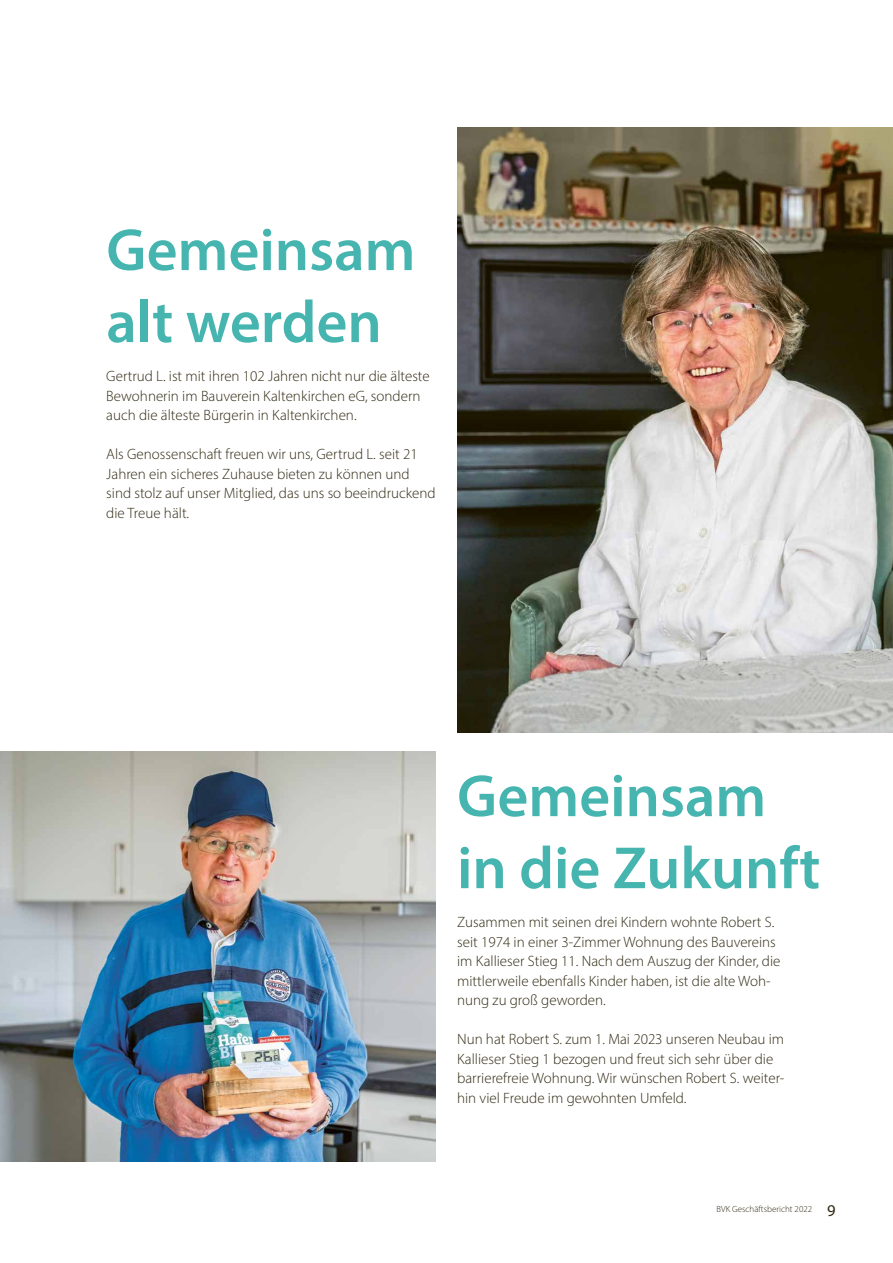
<style>
.page{position:relative;width:893px;height:1263px;background:#fff}
.page>*{position:absolute;margin:0;border:0;box-sizing:border-box;transform-origin:0 0}
.t1{font:600 60px/72px "Myriad Pro";color:#46b4af}
.t2{font:16.5px "Myriad Pro";color:#2f2912}
.t3{font:300 15px/19.5px "Myriad Pro";color:#2f2912}
.t4{font:300 9px "Myriad Pro";color:#2f2912}
</style>
<div class="page">
<img style="left:457px;top:128px;width:436px;height:604px">
<img style="left:0;top:752px;width:436px;height:409px">
<h1 class="t1" style="left:106px;top:212px;width:311px">Gemeinsam alt werden</h1>
<p class="t3" style="left:106px;top:366px;width:325px">Gertrud L. ist mit ihren 102 Jahren nicht nur die älteste<br>Bewohnerin im Bauverein Kaltenkirchen eG, sondern auch die älteste Bürgerin in Kaltenkirchen.</p>
<p class="t3" style="left:106px;top:444px;width:331px">Als Genossenschaft freuen wir uns, Gertrud L. seit 21<br>Jahren ein sicheres Zuhause bieten zu können und sind stolz auf unser Mitglied, das uns so beeindruckend die Treue hält.</p>
<h1 class="t1" style="left:457px;top:758px;width:365px">Gemeinsam in die Zukunft</h1>
<p class="t3" style="left:457px;top:912px;width:325px">Zusammen mit seinen drei Kindern wohnte Robert S. seit 1974 in einer 3-Zimmer Wohnung des Bauvereins im Kallieser Stieg 11. Nach dem Auszug der Kinder, die mittlerweile ebenfalls Kinder haben, ist die alte Woh&shy;nung zu groß geworden.</p>
<p class="t3" style="left:457px;top:1029px;width:329px">Nun hat Robert S. zum 1. Mai 2023 unseren Neubau im Kallieser Stieg 1 bezogen und freut sich sehr über die barrierefreie Wohnung. Wir wünschen Robert S. weiter&shy;hin viel Freude im gewohnten Umfeld.</p>
<p class="t4" style="left:716px;top:1203px;width:97px">BVK Geschäftsbericht 2022</p>
<p class="t2" style="left:827px;top:1200px;width:10px">9</p>
</div>
